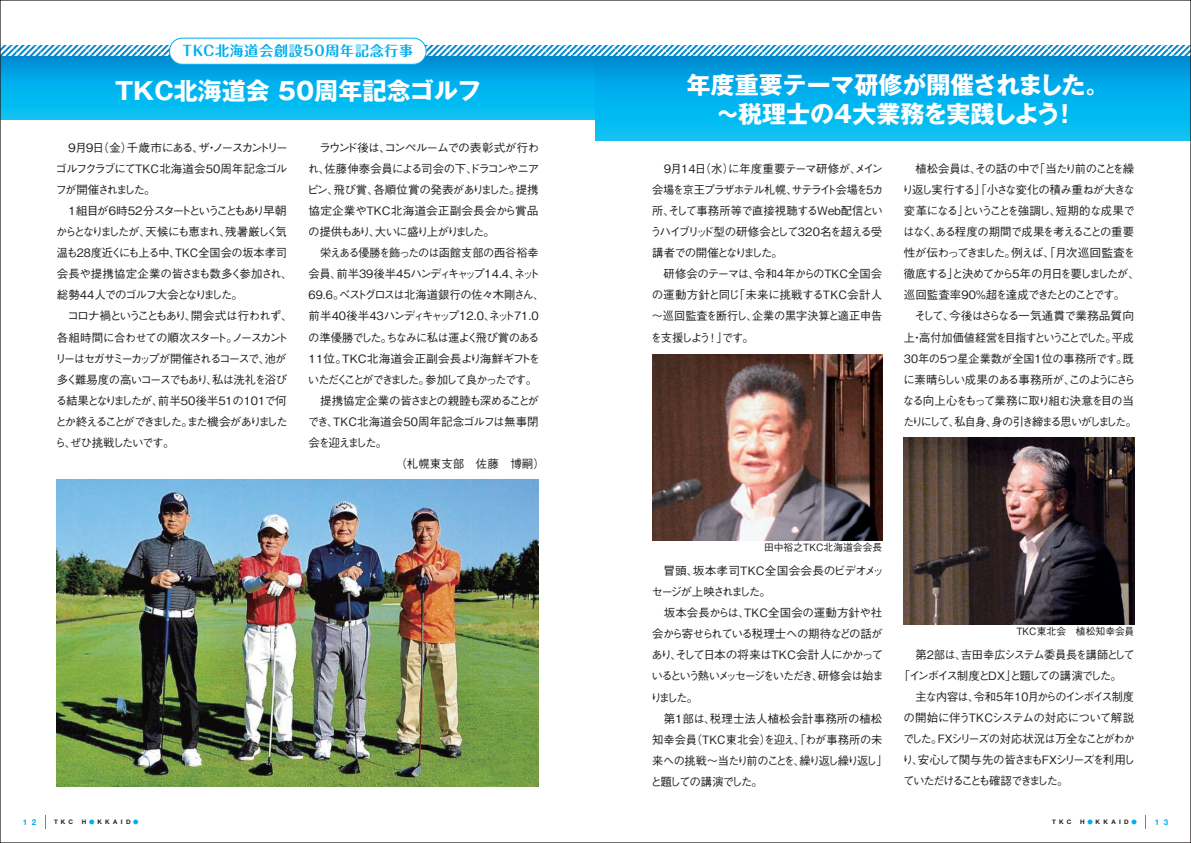
<style>
.page{position:relative;width:1191px;height:843px;background:#fff}
.page>*{position:absolute;margin:0;border:0;box-sizing:border-box;transform-origin:0 0}
.t1{font:700 24px/28.8px "Gothic MB101 Pr 6";color:#fff;text-align:center}
.t2{font:700 14px "Maru Fo Pro";letter-spacing:.05em;color:#00aeef}
.t3{font:500 11.5px/21.1px "Gothic BBB Pr 6";letter-spacing:-.09em;color:#231f20;text-align:justify}
.t4{font:500 11.5px/21.1px "Gothic BBB Pr 6";letter-spacing:-.07em;color:#231f20}
.t5{font:500 11.5px/21.1px "Gothic BBB Pr 6";letter-spacing:-.06em;color:#231f20}
.t6{font:500 11.5px/21.1px "Gothic BBB Pr 6";letter-spacing:-.135em;color:#231f20}
.t7{font:500 11.5px/21.1px "Gothic BBB Pr 6";letter-spacing:-.015em;color:#231f20}
.t8{font:500 11.5px/21.1px "Gothic BBB Pr 6";letter-spacing:-.13em;color:#231f20}
.t9{font:500 11.5px "Gothic BBB Pr 6";color:#231f20}
.t10{font:500 11.5px "Gothic BBB Pr 6";letter-spacing:-.025em;color:#231f20}
.t11{font:500 11.5px "Gothic BBB Pr 6";letter-spacing:-.165em;color:#231f20}
.t12{font:500 11.5px "Gothic BBB Pr 6";letter-spacing:.005em;color:#231f20}
.t13{font:500 11.5px "Gothic BBB Pr 6";letter-spacing:-.155em;color:#231f20}
.t14{font:500 10px "Gothic BBB Pr 6";color:#231f20}
.t15{font:700 8px "Helvetica Neue";color:#00aeef}
.t16{font:700 6.2px "Helvetica Neue";letter-spacing:.55em;color:#231f20}
.s1{font-family:"Koz Go Pr 6 N";font-weight:400;font-size:5.4px;color:#00aeef}
</style>
<div class="page">
<img style="left:904px;top:438px;width:230px;height:186px">
<img style="left:652px;top:355px;width:230px;height:185px">
<img style="left:57px;top:479px;width:482px;height:306px">
<div style="left:0;top:57px;width:595px;height:62px;background:linear-gradient(to bottom,#0093db,#09c7f8)"></div>
<svg style="left:2px;top:46px;width:593px;height:11px"></svg>
<div style="left:170px;top:38px;width:256px;height:26px;background:#fff;border-radius:13px"></div>
<div style="left:169px;top:38px;width:258px;height:27px;border:1px solid #00aeef;border-radius:13px"></div>
<div style="left:595px;top:57px;width:596px;height:83px;background:linear-gradient(to bottom,#0093db,#09c9fa)"></div>
<svg style="left:595px;top:46px;width:594px;height:11px"></svg>
<svg style="left:45px;top:815px;width:1px;height:13px"></svg>
<svg style="left:1145px;top:815px;width:1px;height:13px"></svg>
<p class="t2" style="left:183px;top:40px;width:232px">TKC北海道会創設50周年記念行事</p>
<h1 class="t1" style="left:115px;top:75px;width:367px">TKC北海道会 50周年記念ゴルフ</h1>
<p class="t3" style="left:55px;top:136px;width:234px;text-indent:11px">９月９日（金）千歳市にある、ザ・ノースカントリーゴルフクラブにてTKC北海道会50周年記念ゴルフが開催されました。</p>
<p class="t3" style="left:56px;top:199px;width:238px;text-align:left;text-indent:10px">１組目が６時52分スタートということもあり早朝からとなりましたが、天候にも恵まれ、残暑厳しく気温も28度近くにも上る中、TKC全国会の坂本孝司会長や提携協定企業の皆さまも数多く参加され、総勢44人でのゴルフ大会となりました。</p>
<p class="t6" style="left:55px;top:305px;width:240px;text-indent:12px">コロナ禍ということもあり、開会式は行われず、各組時間に合わせての順次スタート。ノースカントリーはセガサミーカップが開催されるコースで、池が多く難易度の高いコースでもあり、私は洗礼を浴びる結果となりましたが、前半50後半51の101で何とか終えることができました。また機会がありましたら、ぜひ挑戦したいです。</p>
<p class="t3" style="left:307px;top:136px;width:234px;text-indent:12px">ラウンド後は、コンペルームでの表彰式が行われ、佐藤伸泰会員による司会の下、ドラコンやニアピン、飛び賞、各順位賞の発表がありました。提携協定企業やTKC北海道会正副会長会から賞品の提供もあり、大いに盛り上がりました。</p>
<p class="t3" style="left:320px;top:241px;width:220px">栄えある優勝を飾ったのは函館支部の西谷裕幸</p>
<p class="t10" style="left:309px;top:264px;width:233px">会員、前半39後半45ハンディキャップ14.4、ネット</p>
<p class="t5" style="left:309px;top:283px;width:237px">69.6。べストグロスは北海道銀行の佐々木剛さん、</p>
<p class="t7" style="left:309px;top:305px;width:232px">前半40後半43ハンディキャップ12.0、ネット71.0</p>
<p class="t3" style="left:308px;top:326px;width:233px">の準優勝でした。ちなみに私は運よく飛び賞のある</p>
<p class="t9" style="left:309px;top:349px;width:233px">11位。TKC北海道会正副会長より海鮮ギフトを</p>
<p class="t11" style="left:308px;top:370px;width:231px">いただくことができました。参加して良かったです。</p>
<p class="t4" style="left:309px;top:389px;width:232px">　提携協定企業の皆さまとの親睦も深めることが</p>
<p class="t12" style="left:308px;top:412px;width:233px">でき、TKC北海道会50周年記念ゴルフは無事閉</p>
<p class="t13" style="left:309px;top:433px;width:80px">会を迎えました。</p>
<p class="t9" style="left:395px;top:454px;width:151px">（札幌東支部　佐藤　博嗣）</p>
<h1 class="t1" style="left:687px;top:70px;width:424px">年度重要テーマ研修が開催されました。～税理士の４大業務を実践しよう！</h1>
<p class="t4" style="left:650px;top:157px;width:235px">　９月14日（水）に年度重要テーマ研修が、メイン会場を京王プラザホテル札幌、サテライト会場を５カ所、そして事務所等で直接視聴するWeb配信というハイブリッド型の研修会として320名を超える受講者での開催となりました。<br>　研修会のテーマは、令和４年からのTKC全国会の運動方針と同じ「未来に挑戦するTKC会計人～巡回監査を断行し、企業の黒字決算と適正申告を支援しよう！」です。</p>
<p class="t3" style="left:902px;top:157px;width:239px;text-align:left;text-indent:13px">植松会員は、その話の中で「当たり前のことを繰り返し実行する」「小さな変化の積み重ねが大きな変革になる」ということを強調し、短期的な成果ではなく、ある程度の期間で成果を考えることの重要性が伝わってきました。例えば、「月次巡回監査を徹底する」と決めてから５年の月日を要しましたが、巡回監査率90％超を達成できたとのことです。</p>
<p class="t3" style="left:903px;top:305px;width:235px;text-align:left;text-indent:11px">そして、今後はさらなる一気通貫で業務品質向上・高付加価値経営を目指すということでした。平成<br>30年の５つ星企業数が全国１位の事務所です。既に素晴らしい成果のある事務所が、このようにさらなる向上心をもって業務に取り組む決意を目の当たりにして、私自身、身の引き締まる思いがしました。</p>
<p class="t14" style="left:764px;top:539px;width:120px">田中裕之TKC北海道会会長</p>
<p class="t7" style="left:651px;top:559px;width:234px;text-indent:12px">冒頭、坂本孝司TKC全国会会長のビデオメッセージが上映されました。</p>
<p class="t5" style="left:650px;top:601px;width:239px;text-indent:13px">坂本会長からは、TKC全国会の運動方針や社会から寄せられている税理士への期待などの話があり、そして日本の将来はTKC会計人にかかっているという熱いメッセージをいただき、研修会は始まりました。<br>　第１部は、税理士法人植松会計事務所の植松知幸会員（TKC東北会）を迎え、「わが事務所の未来への挑戦～当たり前のことを、繰り返し繰り返し」と題しての講演でした。</p>
<p class="t14" style="left:1016px;top:623px;width:120px">TKC東北会　植松知幸会員</p>
<p class="t8" style="left:898px;top:642px;width:238px;text-indent:17px">第２部は、吉田幸広システム委員長を講師として「インボイス制度とDX」と題しての講演でした。</p>
<p class="t3" style="left:902px;top:685px;width:234px;text-indent:13px">主な内容は、令和５年10月からのインボイス制度の開始に伴うTKCシステムの対応について解説でした。FXシリーズの対応状況は万全なことがわかり、安心して関与先の皆さまもFXシリーズを利用していただけることも確認できました。</p>
<p class="t15" style="left:23px;top:815px;width:15px">1 2</p>
<p class="t16" style="left:54px;top:817px;width:21px">TKC</p>
<p class="t16" style="left:82px;top:817px;width:58px">H<span class="s1">●</span>KKAID<span class="s1">●</span></p>
<p class="t16" style="left:1052px;top:817px;width:21px">TKC</p>
<p class="t16" style="left:1080px;top:817px;width:58px">H<span class="s1">●</span>KKAID<span class="s1">●</span></p>
<p class="t15" style="left:1155px;top:815px;width:15px">1 3</p>
</div>
